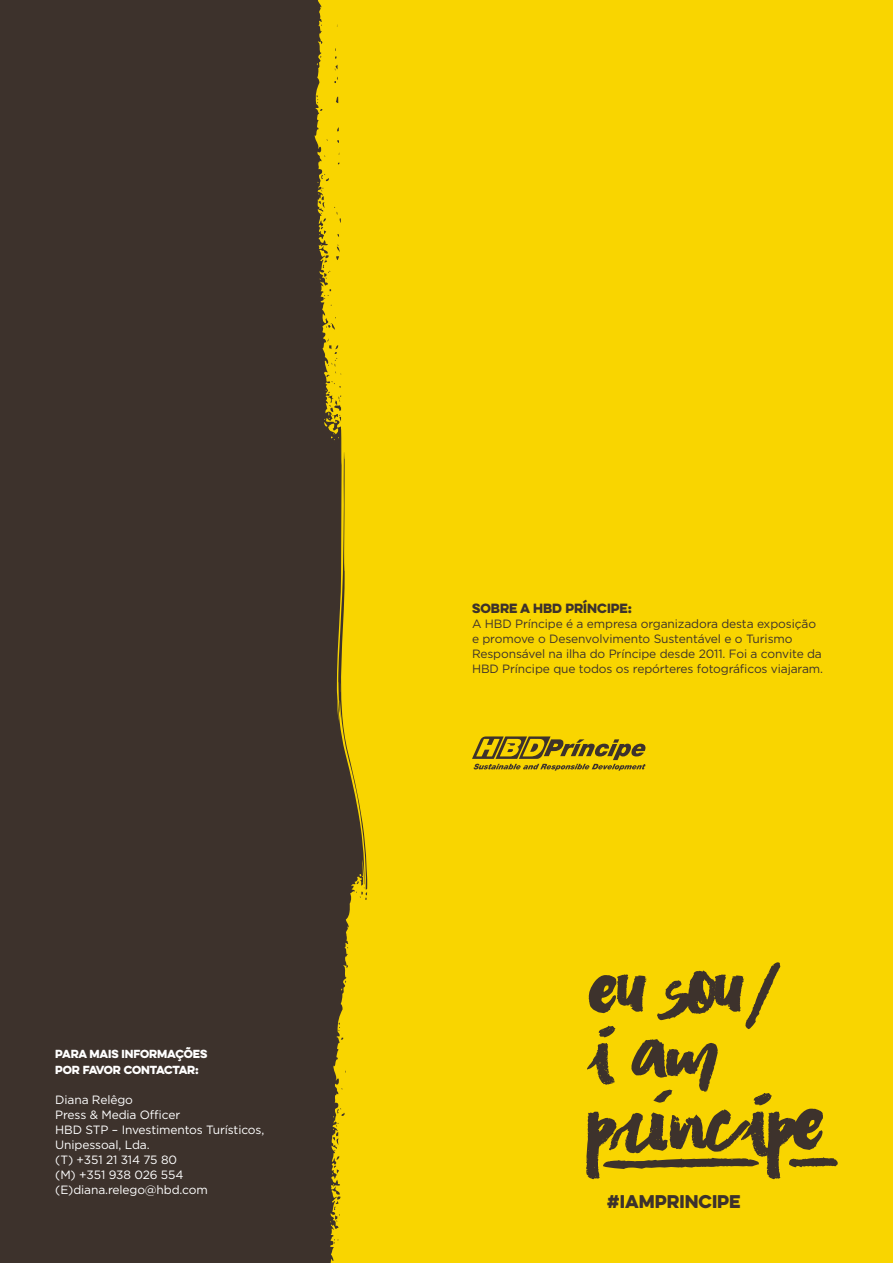
<style>
.page{position:relative;width:893px;height:1263px;background:#fff}
.page>*{position:absolute;margin:0;border:0;box-sizing:border-box;transform-origin:0 0}
.t1{font:16.5px "Eveleth Clean";color:#3d322c}
.t2{font:12px/15px "Gotham";letter-spacing:-.01em;color:#3d322c}
.t3{font:12px/15px "Gotham";letter-spacing:-.01em;color:#fff}
.t4{font:12px "Eveleth Clean";color:#3d322c}
.t5{font:10.5px/16.5px "Eveleth Clean";letter-spacing:-.01em;color:#fff}
</style>
<div class="page">
<div style="left:0;top:0;width:315px;height:1263px;background:#3d322c"></div>
<div style="left:315px;top:0;width:578px;height:1263px;background:#f9d500"></div>
<svg style="left:323px;top:246px;width:4px;height:6px"></svg>
<svg style="left:337px;top:353px;width:5px;height:4px"></svg>
<svg style="left:334px;top:164px;width:6px;height:10px"></svg>
<svg style="left:330px;top:307px;width:11px;height:10px"></svg>
<svg style="left:333px;top:1116px;width:9px;height:6px"></svg>
<svg style="left:335px;top:1186px;width:4px;height:7px"></svg>
<svg style="left:317px;top:181px;width:9px;height:6px"></svg>
<svg style="left:324px;top:411px;width:18px;height:30px"></svg>
<svg style="left:340px;top:678px;width:1px;height:19px"></svg>
<svg style="left:472px;top:736px;width:174px;height:35px;background:#b69b0f"></svg>
<svg style="left:586px;top:962px;width:252px;height:217px;background:#c6a80b"></svg>
<p class="t5" style="left:55px;top:1045px;width:154px">PARA MAIS INFORMAÇÕES<br>POR FAVOR CONTACTAR:</p>
<p class="t3" style="left:55px;top:1092px;width:211px">Diana Relêgo<br>Press &amp; Media Officer<br>HBD STP – Investimentos Turísticos,<br>Unipessoal, Lda.<br>(T) +351 21 314 75 80<br>(M) +351 938 026 554 (E)diana.relego@hbd.com</p>
<p class="t4" style="left:472px;top:599px;width:162px">SOBRE A HBD PRÍNCIPE:</p>
<p class="t2" style="left:472px;top:616px;width:353px">A HBD Príncipe é a empresa organizadora desta exposição e promove o Desenvolvimento Sustentável e o Turismo Responsável na ilha do Príncipe desde 2011. Foi a convite da HBD Príncipe que todos os repórteres fotográficos viajaram.</p>
<h1 class="t1" style="left:607px;top:1188px;width:135px">#IAMPRINCIPE</h1>
</div>
